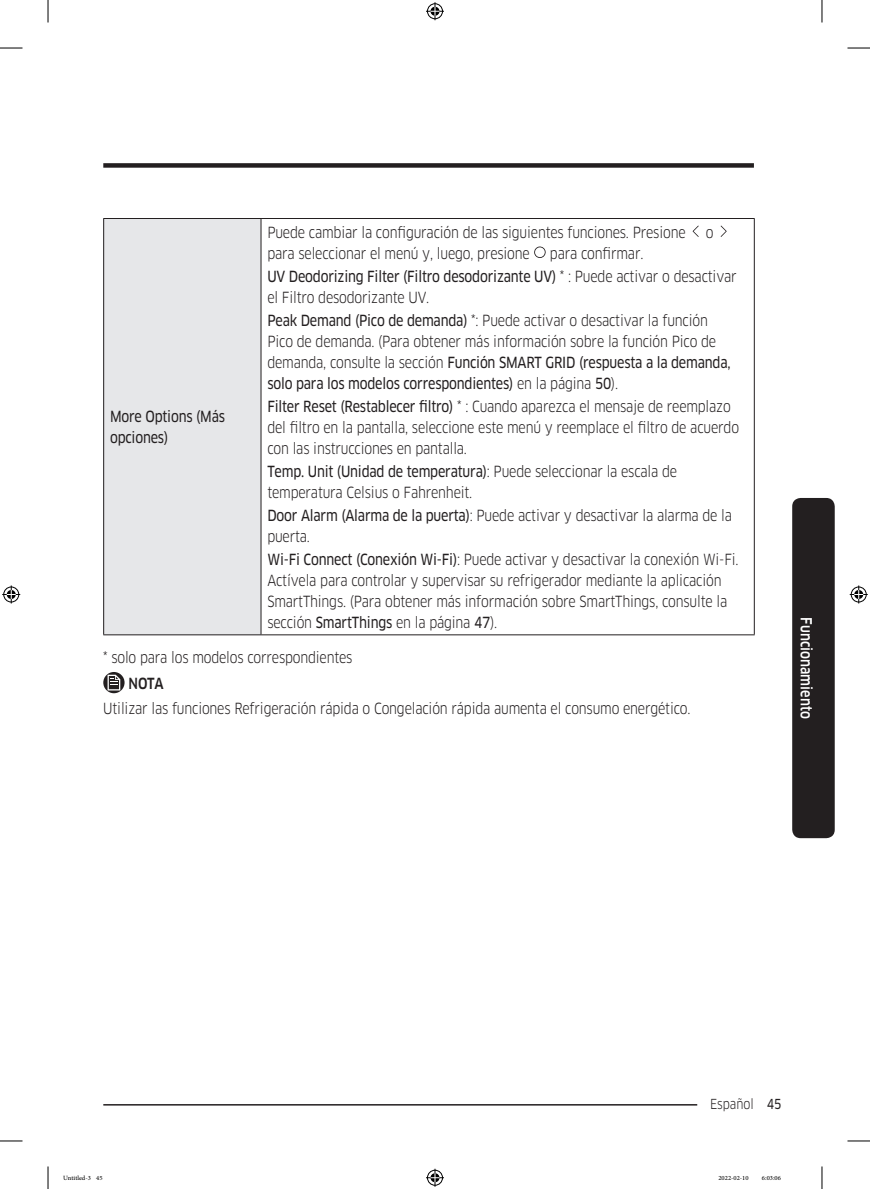
<style>
.page{position:relative;width:870px;height:1189px;background:#fff}
.page>*{position:absolute;margin:0;border:0;box-sizing:border-box;transform-origin:0 0}
.t1{font:15px/21px "Samsung Clan Pro";letter-spacing:-.015em;color:#231f20;scale:.85 1}
.t2{font:15px/21px "Samsung Clan Pro News";letter-spacing:-.015em;color:#231f20;scale:.85 1}
.Sidebar{font:500 15px "Samsung Clan Pro";color:#fff;scale:.85 1}
.DL_DT_Icon{font:500 15px "Samsung Clan Pro";color:#231f20;scale:.85 1}
.t3{font:13.5px "Samsung Clan Pro";color:#231f20;scale:.85 1}
.t4{font:9px "Adobe Arabic";color:#000}
.s1{font-family:"Samsung Clan Pro News"}
</style>
<div class="page">
<div style="left:103px;top:163px;width:651px;height:5px;background:#231f20"></div>
<hr style="left:103px;top:1104px;width:651px;height:1px;background:#231f20">
<div style="left:697px;top:1096px;width:70px;height:15px;background:#fff"></div>
<div style="left:792px;top:498px;width:43px;height:340px;background:#231f20;border-radius:9px"></div>
<div style="left:104px;top:218px;width:157px;height:417px;background:#e6e7e9"></div>
<hr style="left:103px;top:218px;width:158px;height:1px;background:#231f20">
<hr style="left:103px;top:219px;width:1px;height:415px;background:#231f20">
<hr style="left:261px;top:218px;width:494px;height:1px;background:#231f20">
<hr style="left:261px;top:219px;width:1px;height:415px;background:#231f20">
<hr style="left:754px;top:219px;width:1px;height:415px;background:#231f20">
<hr style="left:103px;top:634px;width:158px;height:1px;background:#231f20">
<hr style="left:261px;top:634px;width:494px;height:1px;background:#231f20">
<svg style="left:693px;top:225px;width:6px;height:12px"></svg>
<svg style="left:720px;top:225px;width:7px;height:12px"></svg>
<svg style="left:534px;top:246px;width:12px;height:12px"></svg>
<svg style="left:103px;top:672px;width:22px;height:21px"></svg>
<svg style="left:108px;top:675px;width:12px;height:15px"></svg>
<svg style="left:0;top:48px;width:22px;height:1px"></svg>
<svg style="left:847px;top:48px;width:23px;height:1px"></svg>
<svg style="left:0;top:1141px;width:22px;height:1px"></svg>
<svg style="left:847px;top:1141px;width:23px;height:1px"></svg>
<svg style="left:48px;top:0;width:1px;height:23px"></svg>
<svg style="left:48px;top:1166px;width:1px;height:23px"></svg>
<svg style="left:822px;top:0;width:1px;height:23px"></svg>
<svg style="left:822px;top:1166px;width:1px;height:23px"></svg>
<svg style="left:426px;top:2px;width:18px;height:18px"></svg>
<svg style="left:426px;top:1169px;width:18px;height:18px"></svg>
<svg style="left:2px;top:585px;width:18px;height:18px"></svg>
<svg style="left:850px;top:585px;width:18px;height:18px"></svg>
<p class="t1" style="left:267px;top:222px;width:493px">Puede cambiar la configuración de las siguientes funciones. Presione</p>
<p class="t1" style="left:706px;top:222px;width:11px">o</p>
<p class="t1" style="left:267px;top:243px;width:310px">para seleccionar el menú y, luego, presione</p>
<p class="t1" style="left:550px;top:243px;width:112px">para confirmar.</p>
<p class="t1" style="left:267px;top:266px;width:554px"><span class="s1">UV Deodorizing Filter (Filtro desodorizante UV)</span> * : Puede activar o desactivar el Filtro desodorizante UV.</p>
<p class="t1" style="left:267px;top:310px;width:546px"><span class="s1">Peak Demand (Pico de demanda)</span> *: Puede activar o desactivar la función Pico de demanda. (Para obtener más información sobre la función Pico de demanda, consulte la sección <span class="s1">Función SMART GRID (respuesta a la demanda, solo para los modelos correspondientes)</span> en la página <span class="s1">50</span>).</p>
<p class="t1" style="left:267px;top:396px;width:556px"><span class="s1">Filter Reset (Restablecer filtro)</span> * : Cuando aparezca el mensaje de reemplazo del filtro en la pantalla, seleccione este menú y reemplace el filtro de acuerdo con las instrucciones en pantalla.</p>
<p class="t1" style="left:267px;top:461px;width:484px"><span class="s1">Temp. Unit (Unidad de temperatura)</span>: Puede seleccionar la escala de temperatura Celsius o Fahrenheit.</p>
<p class="t1" style="left:267px;top:505px;width:548px"><span class="s1">Door Alarm (Alarma de la puerta)</span>: Puede activar y desactivar la alarma de la puerta.</p>
<p class="t1" style="left:267px;top:549px;width:556px"><span class="s1">Wi-Fi Connect (Conexión Wi-Fi)</span>: Puede activar y desactivar la conexión Wi-Fi.<br>Actívela para controlar y supervisar su refrigerador mediante la aplicación SmartThings. (Para obtener más información sobre SmartThings, consulte la sección <span class="s1">SmartThings</span> en la página <span class="s1">47</span>).</p>
<p class="t1" style="left:103px;top:646px;width:295px">* solo para los modelos correspondientes</p>
<p class="DL_DT_Icon" style="left:129px;top:675px;width:43px">NOTA</p>
<p class="t1" style="left:103px;top:698px;width:692px">Utilizar las funciones Refrigeración rápida o Congelación rápida aumenta el consumo energético.</p>
<p class="t2" style="left:110px;top:406px;width:137px">More Options (Más opciones)</p>
<p class="Sidebar" style="left:815px;top:617px;width:121px;rotate:90deg">Funcionamiento</p>
<p class="t3" style="left:710px;top:1096px;width:86px">Español <span class="s1">45</span></p>
<p class="t4" style="left:63px;top:1171px;width:41px">Untitled-3 45</p>
<p class="t4" style="left:718px;top:1171px;width:32px">2022-02-10</p>
<p class="t4" style="left:762px;top:1171px;width:20px">6:03:06</p>
</div>
